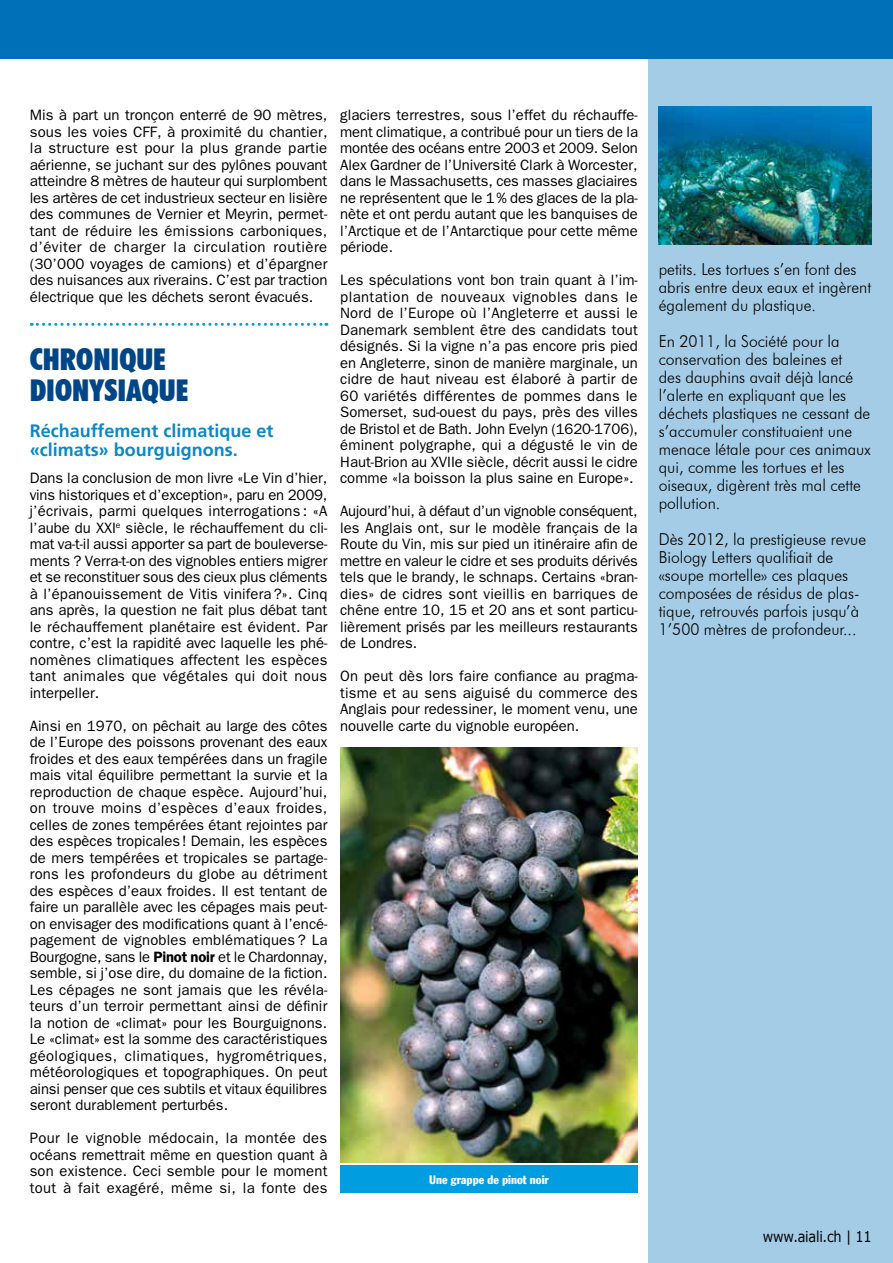
<style>
.page{position:relative;width:893px;height:1263px;background:#fff}
.page>*{position:absolute;margin:0;border:0;box-sizing:border-box;transform-origin:0 0}
.t1{font:900 condensed 30px/31.5px "Futura BT";color:#004687}
.t2{font:700 18px/19.5px "Frutiger";color:#0d88c6}
.t3{font:300 16.5px/18px "Futura BT";color:#000;scale:.95 1}
.t4{font:15px/16.5px "Franklin Gothic";color:#000;text-align:justify}
.t5{font:15px "Verdana";letter-spacing:-.02em;color:#000;scale:.86 1}
.t6{font:condensed 12px "Franklin Gothic";color:#fff}
.s1{font-weight:600}
</style>
<div class="page">
<div style="left:0;top:0;width:893px;height:59px;background:#0071b9"></div>
<div style="left:648px;top:59px;width:245px;height:1204px;background:#a4cce6"></div>
<svg style="left:31px;top:323px;width:296px;height:3px"></svg>
<div style="left:340px;top:1165px;width:298px;height:28px;background:#009ee0"></div>
<img style="left:340px;top:748px;width:298px;height:414px">
<img style="left:659px;top:106px;width:213px;height:139px">
<p class="t4" style="left:30px;top:106px;width:299px">Mis à part un tronçon enterré de 90 mètres, sous les voies CFF, à proximité du chantier, la structure est pour la plus grande partie aérienne, se juchant sur des pylônes pouvant atteindre 8 mètres de hauteur qui surplombent les artères de cet industrieux secteur en lisière des communes de Vernier et Meyrin, permet&shy;tant de réduire les émissions carboniques, d’éviter de charger la circulation routière (30’000 voyages de camions) et d’épargner des nuisances aux riverains. C’est par traction électrique que les déchets seront évacués.</p>
<h1 class="t1" style="left:30px;top:343px;width:160px">CHRONIQUE<br>DIONYSIAQUE</h1>
<p class="t2" style="left:30px;top:420px;width:245px">Réchauffement climatique et «climats» bourguignons.</p>
<p class="t4" style="left:30px;top:469px;width:299px">Dans la conclusion de mon livre «Le Vin d’hier, vins historiques et d’exception», paru en 2009, j’écrivais, parmi quelques interrogations : «A l’aube du XXI<sup>e</sup> siècle, le réchauffement du cli&shy;mat va-t-il aussi apporter sa part de bouleverse&shy;ments ? Verra-t-on des vignobles entiers migrer et se reconstituer sous des cieux plus cléments à l’épanouissement de Vitis vinifera ?». Cinq ans après, la question ne fait plus débat tant le réchauffement planétaire est évident. Par contre, c’est la rapidité avec laquelle les phé&shy;nomènes climatiques affectent les espèces tant animales que végétales qui doit nous interpeller.</p>
<p class="t4" style="left:30px;top:717px;width:299px">Ainsi en 1970, on pêchait au large des côtes de l’Europe des poissons provenant des eaux froides et des eaux tempérées dans un fragile mais vital équilibre permettant la survie et la reproduction de chaque espèce. Aujourd’hui, on trouve moins d’espèces d’eaux froides, celles de zones tempérées étant rejointes par des espèces tropicales! Demain, les espèces de mers tempérées et tropicales se partage&shy;rons les profondeurs du globe au détriment des espèces d’eaux froides. Il est tentant de faire un parallèle avec les cépages mais peut&shy;on envisager des modifications quant à l’encé&shy;pagement de vignobles emblématiques ? La Bourgogne, sans le <span class="s1">Pinot noir</span> et le Chardonnay, semble, si j’ose dire, du domaine de la fiction.<br>Les cépages ne sont jamais que les révéla&shy;teurs d’un terroir permettant ainsi de définir la notion de «climat» pour les Bourguignons.<br>Le «climat» est la somme des caractéristiques géologiques, climatiques, hygrométriques, météorologiques et topographiques. On peut ainsi penser que ces subtils et vitaux équilibres seront durablement perturbés.</p>
<p class="t4" style="left:30px;top:1129px;width:299px">Pour le vignoble médocain, la montée des océans remettrait même en question quant à son existence. Ceci semble pour le moment tout à fait exagéré, même si, la fonte des</p>
<p class="t4" style="left:340px;top:106px;width:299px">glaciers terrestres, sous l’effet du réchauffe&shy;ment climatique, a contribué pour un tiers de la montée des océans entre 2003 et 2009. Selon Alex Gardner de l’Université Clark à Worcester, dans le Massachusetts, ces masses glaciaires ne représentent que le 1% des glaces de la pla&shy;nète et ont perdu autant que les banquises de l’Arctique et de l’Antarctique pour cette même période.</p>
<p class="t4" style="left:340px;top:271px;width:299px">Les spéculations vont bon train quant à l’im&shy;plantation de nouveaux vignobles dans le Nord de l’Europe où l’Angleterre et aussi le Danemark semblent être des candidats tout désignés. Si la vigne n’a pas encore pris pied en Angleterre, sinon de manière marginale, un cidre de haut niveau est élaboré à partir de 60 variétés différentes de pommes dans le Somerset, sud-ouest du pays, près des villes de Bristol et de Bath. John Evelyn (1620-1706), éminent polygraphe, qui a dégusté le vin de Haut-Brion au XVIIe siècle, décrit aussi le cidre comme «la boisson la plus saine en Europe».</p>
<p class="t4" style="left:340px;top:502px;width:299px">Aujourd’hui, à défaut d’un vignoble conséquent, les Anglais ont, sur le modèle français de la Route du Vin, mis sur pied un itinéraire afin de mettre en valeur le cidre et ses produits dérivés tels que le brandy, le schnaps. Certains «bran&shy;dies» de cidres sont vieillis en barriques de chêne entre 10, 15 et 20 ans et sont particu&shy;lièrement prisés par les meilleurs restaurants de Londres.</p>
<p class="t4" style="left:340px;top:667px;width:299px">On peut dès lors faire confiance au pragma&shy;tisme et au sens aiguisé du commerce des Anglais pour redessiner, le moment venu, une nouvelle carte du vignoble européen.</p>
<p class="t6" style="left:429px;top:1172px;width:121px">Une grappe de pinot noir</p>
<p class="t3" style="left:659px;top:260px;width:225px">petits. Les tortues s’en font des abris entre deux eaux et ingèrent également du plastique.</p>
<p class="t3" style="left:659px;top:332px;width:224px">En 2011, la Société pour la conservation des baleines et<br>des dauphins avait déjà lancé l’alerte en expliquant que les déchets plastiques ne cessant de s’accumuler constituaient une menace létale pour ces animaux qui, comme les tortues et les oiseaux, digèrent très mal cette pollution.</p>
<p class="t3" style="left:659px;top:530px;width:220px">Dès 2012, la prestigieuse revue<br>Biology Letters qualifiait de «soupe mortelle» ces plaques composées de résidus de plas&shy;tique, retrouvés parfois jusqu’à<br>1’500 mètres de profondeur...</p>
<p class="t5" style="left:763px;top:1226px;width:128px">www.aiali.ch | 11</p>
</div>
